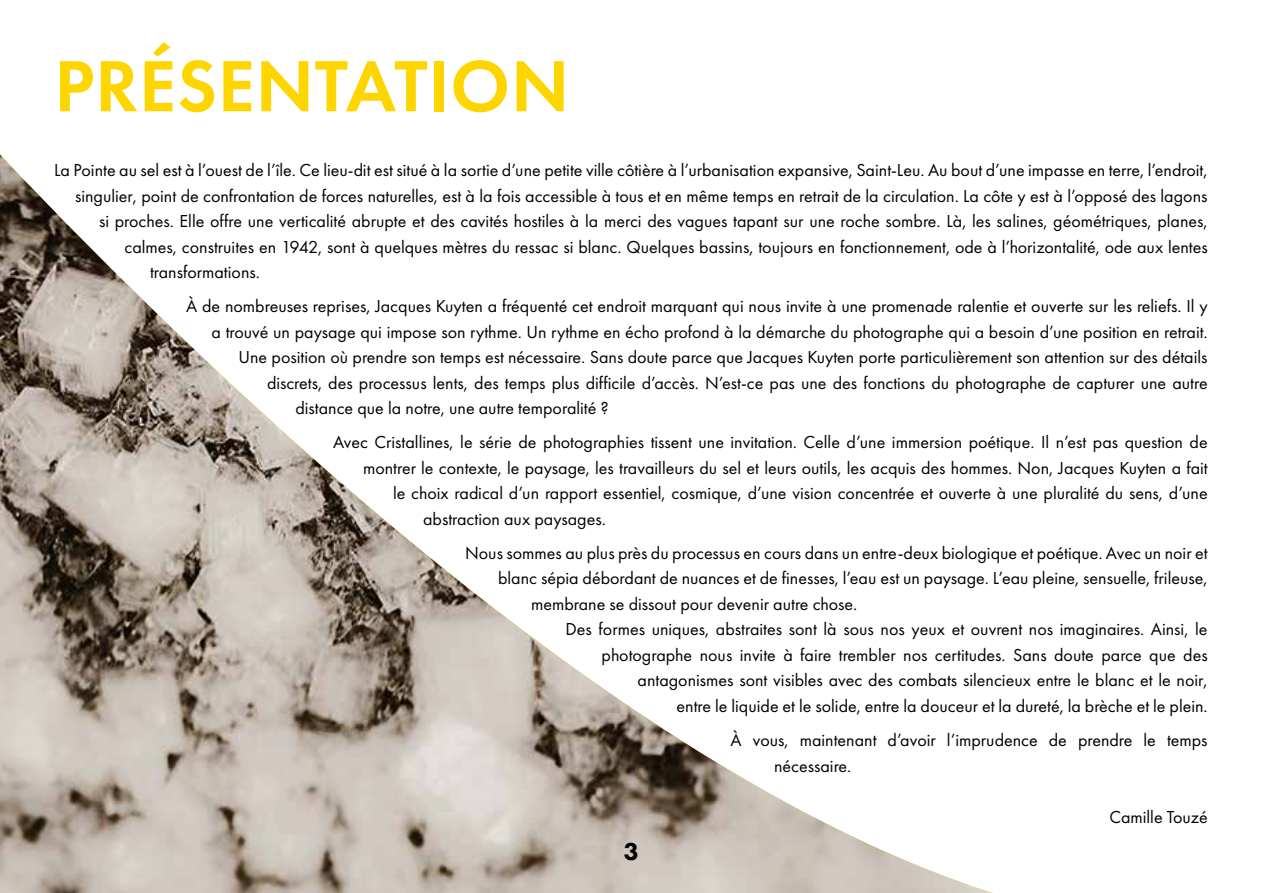
<style>
.page{position:relative;width:1263px;height:893px;background:#fff}
.page>*{position:absolute;margin:0;border:0;box-sizing:border-box;transform-origin:0 0}
.t1{font:600 75px "Futura PT";letter-spacing:.01em;color:#ffd500}
.t2{font:800 25.5px "Futura PT";color:#000}
.t3{font:18px/25.5px "Futura PT";color:#000}
</style>
<div class="page">
<img style="left:0;top:155px;width:993px;height:738px">
<h1 class="t1" style="left:54px;top:39px;width:516px">PRÉSENTATION</h1>
<p class="t3" style="left:54px;top:157px;width:1155px">La Pointe au sel est à l’ouest de l’île. Ce lieu-dit est situé à la sortie d’une petite ville côtière à l’urbanisation expansive, Saint-Leu. Au bout d’une impasse en terre, l’endroit,</p>
<p class="t3" style="left:75px;top:183px;width:1134px">singulier, point de confrontation de forces naturelles, est à la fois accessible à tous et en même temps en retrait de la circulation. La côte y est à l’opposé des lagons</p>
<p class="t3" style="left:99px;top:209px;width:1110px">si proches. Elle offre une verticalité abrupte et des cavités hostiles à la merci des vagues tapant sur une roche sombre. Là, les salines, géométriques, planes,</p>
<p class="t3" style="left:125px;top:234px;width:1085px">calmes, construites en 1942, sont à quelques mètres du ressac si blanc. Quelques bassins, toujours en fonctionnement, ode à l’horizontalité, ode aux lentes</p>
<p class="t3" style="left:150px;top:260px;width:111px">transformations.</p>
<p class="t3" style="left:186px;top:294px;width:1023px">À de nombreuses reprises, Jacques Kuyten a fréquenté cet endroit marquant qui nous invite à une promenade ralentie et ouverte sur les reliefs. Il y</p>
<p class="t3" style="left:212px;top:319px;width:998px">a trouvé un paysage qui impose son rythme. Un rythme en écho profond à la démarche du photographe qui a besoin d’une position en retrait.</p>
<p class="t3" style="left:239px;top:345px;width:970px">Une position où prendre son temps est nécessaire. Sans doute parce que Jacques Kuyten porte particulièrement son attention sur des détails</p>
<p class="t3" style="left:267px;top:370px;width:942px">discrets, des processus lents, des temps plus difficile d’accès. N’est-ce pas une des fonctions du photographe de capturer une autre</p>
<p class="t3" style="left:296px;top:396px;width:314px">distance que la notre, une autre temporalité ?</p>
<p class="t3" style="left:333px;top:430px;width:876px">Avec Cristallines, le série de photographies tissent une invitation. Celle d’une immersion poétique. Il n’est pas question de</p>
<p class="t3" style="left:363px;top:455px;width:846px">montrer le contexte, le paysage, les travailleurs du sel et leurs outils, les acquis des hommes. Non, Jacques Kuyten a fait</p>
<p class="t3" style="left:393px;top:481px;width:816px">le choix radical d’un rapport essentiel, cosmique, d’une vision concentrée et ouverte à une pluralité du sens, d’une</p>
<p class="t3" style="left:423px;top:506px;width:184px">abstraction aux paysages.</p>
<p class="t3" style="left:465px;top:540px;width:744px">Nous sommes au plus près du processus en cours dans un entre-deux biologique et poétique. Avec un noir et</p>
<p class="t3" style="left:498px;top:566px;width:711px">blanc sépia débordant de nuances et de finesses, l’eau est un paysage. L’eau pleine, sensuelle, frileuse,</p>
<p class="t3" style="left:531px;top:591px;width:328px">membrane se dissout pour devenir autre chose.</p>
<p class="t3" style="left:566px;top:617px;width:643px">Des formes uniques, abstraites sont là sous nos yeux et ouvrent nos imaginaires. Ainsi, le</p>
<p class="t3" style="left:602px;top:642px;width:608px">photographe nous invite à faire trembler nos certitudes. Sans doute parce que des</p>
<p class="t3" style="left:638px;top:668px;width:572px">antagonismes sont visibles avec des combats silencieux entre le blanc et le noir,</p>
<p class="t3" style="left:677px;top:693px;width:533px">entre le liquide et le solide, entre la douceur et la dureté, la brèche et le plein.</p>
<p class="t3" style="left:774px;top:727px;width:435px;text-indent:-44px">À vous, maintenant d’avoir l’imprudence de prendre le temps nécessaire.</p>
<p class="t3" style="left:1109px;top:804px;width:100px">Camille Touzé</p>
<h2 class="t2" style="left:624px;top:836px;width:17px">3</h2>
</div>
